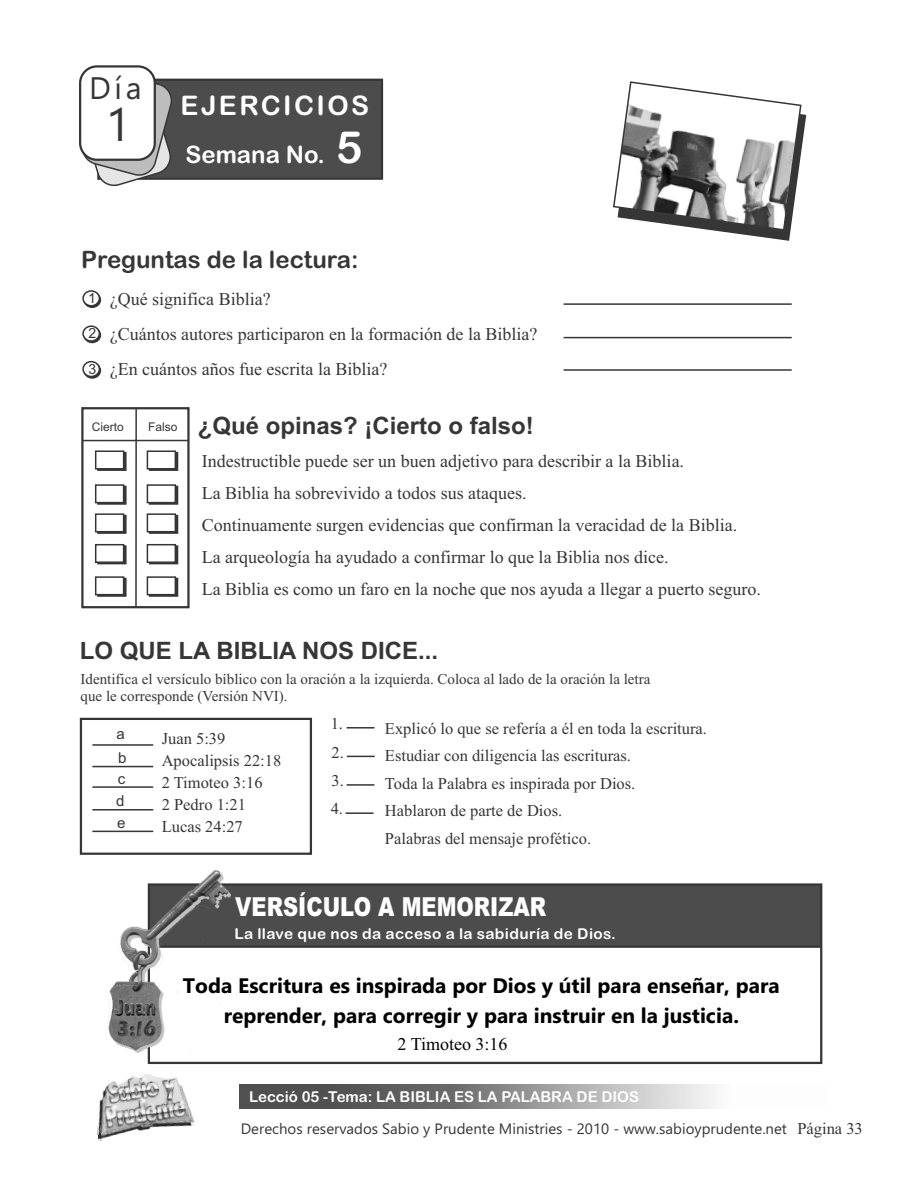
<style>
.page{position:relative;width:918px;height:1188px;background:#fff}
.page>*{position:absolute;margin:0;border:0;box-sizing:border-box;transform-origin:0 0}
.t1{font:46.65px "Ebrima";color:#363636}
.t2{font:31.05px "Ebrima";color:#363636}
.t3{font:27px "Arial Rounded MT Bold";letter-spacing:.09em;color:#fff}
.t4{font:900 26.25px "Arial";color:#fff;scale:.8 1}
.t5{font:700 24px "Arial";color:#363636}
.t6{font:24px "Arial Rounded MT Bold";color:#363636}
.t7{font:24px "Arial Rounded MT Bold";color:#fff}
.t8{font:700 21px/30.2px "Ebrima";color:#000;text-align:center}
.t9{font:18px/32px "Times New Roman";color:#363636}
.t10{font:18px "Times New Roman";color:#000}
.t11{font:16.5px/21.9px "Times New Roman";color:#363636}
.t12{font:15px/16.6px "Times New Roman";color:#363636}
.t13{font:15px "Ebrima";color:#363636}
.t14{font:15px "Arial Rounded MT Bold";letter-spacing:.025em;color:#fff}
.t15{font:15px "Arial Rounded MT Bold";color:#fff}
.t16{font:15px/21.9px "Arial";color:#363636}
.t17{font:14.1px "Arial";color:#363636}
.t18{font:12px "Arial";color:#363636}
.s1{font-size:44.1px}
.s2{font-family:"Times New Roman";font-size:16.5px}
</style>
<div class="page">
<svg style="left:239px;top:1084px;width:477px;height:25px;background:#898989"></svg>
<img style="left:97px;top:1074px;width:98px;height:63px">
<svg style="left:94px;top:450px;width:33px;height:21px"></svg>
<svg style="left:146px;top:450px;width:33px;height:21px"></svg>
<svg style="left:94px;top:513px;width:33px;height:21px"></svg>
<svg style="left:146px;top:513px;width:33px;height:21px"></svg>
<svg style="left:94px;top:484px;width:33px;height:21px"></svg>
<svg style="left:146px;top:484px;width:33px;height:21px"></svg>
<svg style="left:94px;top:544px;width:33px;height:21px"></svg>
<svg style="left:146px;top:544px;width:33px;height:21px"></svg>
<svg style="left:94px;top:576px;width:33px;height:21px"></svg>
<svg style="left:146px;top:576px;width:33px;height:21px"></svg>
<hr style="left:82px;top:440px;width:106px;height:1px;background:#363636">
<div style="left:81px;top:407px;width:109px;height:201px;border:2px solid #363636"></div>
<hr style="left:135px;top:409px;width:2px;height:198px;background:#363636">
<div style="left:80px;top:718px;width:232px;height:137px;border:2px solid #363636"></div>
<hr style="left:347px;top:727px;width:27px;height:2px;background:#363636">
<hr style="left:347px;top:784px;width:28px;height:2px;background:#363636">
<svg style="left:347px;top:756px;width:28px;height:1px"></svg>
<hr style="left:346px;top:812px;width:28px;height:2px;background:#363636">
<hr style="left:92px;top:744px;width:61px;height:2px;background:#363636">
<hr style="left:92px;top:766px;width:61px;height:1px;background:#363636">
<hr style="left:92px;top:786px;width:61px;height:2px;background:#363636">
<hr style="left:92px;top:809px;width:61px;height:2px;background:#363636">
<hr style="left:92px;top:831px;width:61px;height:1px;background:#363636">
<div style="left:83px;top:292px;width:18px;height:16px;background:#363636;border:2px solid #363636;border-radius:50%"></div>
<div style="left:82px;top:290px;width:18px;height:17px;background:#fff;border:2px solid #363636;border-radius:50%"></div>
<div style="left:83px;top:327px;width:18px;height:16px;background:#363636;border:2px solid #363636;border-radius:50%"></div>
<div style="left:82px;top:325px;width:18px;height:17px;background:#fff;border:2px solid #363636;border-radius:50%"></div>
<div style="left:83px;top:362px;width:18px;height:17px;background:#363636;border:2px solid #363636;border-radius:50%"></div>
<div style="left:82px;top:361px;width:18px;height:16px;background:#fff;border:2px solid #363636;border-radius:50%"></div>
<hr style="left:564px;top:303px;width:228px;height:2px;background:#363636">
<hr style="left:564px;top:337px;width:228px;height:1px;background:#363636">
<hr style="left:564px;top:369px;width:228px;height:2px;background:#363636">
<svg style="left:613px;top:81px;width:194px;height:160px"></svg>
<div style="left:230px;top:886px;width:589px;height:62px;background:#4c4c4c"></div>
<div style="left:148px;top:883px;width:674px;height:181px;border:2px solid #363636"></div>
<img style="left:106px;top:871px;width:124px;height:181px">
<svg style="left:79px;top:77px;width:305px;height:110px;background:#656565"></svg>
<div style="left:79px;top:65px;width:77px;height:96px;background:#fff;border:2px solid #363636;border-radius:17px"></div>
<h2 class="t2" style="left:89px;top:77px;width:54px">Día</h2>
<h1 class="t1" style="left:106px;top:107px;width:27px">1</h1>
<h3 class="t3" style="left:181px;top:96px;width:190px">EJERCICIOS</h3>
<h3 class="t7" style="left:185px;top:145px;width:178px">Semana No. <span class="s1">5</span></h3>
<h3 class="t6" style="left:81px;top:251px;width:279px">Preguntas de la lectura:</h3>
<p class="t17" style="left:88px;top:293px;width:9px">1</p>
<p class="t17" style="left:88px;top:328px;width:9px">2</p>
<p class="t17" style="left:88px;top:364px;width:9px">3</p>
<p class="t9" style="left:110px;top:283px;width:429px;line-height:35px">¿Qué significa Biblia?<br>¿Cuántos autores participaron en la formación de la Biblia? ¿En cuántos años fue escrita la Biblia?</p>
<p class="t18" style="left:92px;top:422px;width:34px">Cierto</p>
<p class="t18" style="left:148px;top:423px;width:31px">Falso</p>
<h3 class="t5" style="left:198px;top:416px;width:338px">¿Qué opinas? ¡Cierto o falso!</h3>
<p class="t9" style="left:202px;top:447px;width:561px">Indestructible puede ser un buen adjetivo para describir a la Biblia.<br>La Biblia ha sobrevivido a todos sus ataques.<br>Continuamente surgen evidencias que confirman la veracidad de la Biblia.<br>La arqueología ha ayudado a confirmar lo que la Biblia nos dice.<br>La Biblia es como un faro en la noche que nos ayuda a llegar a puerto seguro.</p>
<h3 class="t5" style="left:80px;top:641px;width:360px">LO QUE LA BIBLIA NOS DICE...</h3>
<p class="t12" style="left:81px;top:672px;width:571px">Identifica el versículo bíblico con la oración a la izquierda. Coloca al lado de la oración la letra que le corresponde (Versión NVI).</p>
<p class="t16" style="left:117px;top:723px;width:12px;line-height:24.5px">a b</p>
<p class="t16" style="left:116px;top:769px;width:11px;text-align:justify">c d e</p>
<p class="t11" style="left:331px;top:711px;width:15px;line-height:28.3px;text-align:justify">1.<br>2.<br>3.<br>4.</p>
<p class="t11" style="left:162px;top:730px;width:121px">Juan 5:39<br>Apocalipsis 22:18<br>2 Timoteo 3:16<br>2 Pedro 1:21<br>Lucas 24:27</p>
<p class="t11" style="left:385px;top:716px;width:324px;line-height:27.6px">Explicó lo que se refería a él en toda la escritura.<br>Estudiar con diligencia las escrituras.<br>Toda la Palabra es inspirada por Dios.<br>Hablaron de parte de Dios.<br>Palabras del mensaje profético.</p>
<h3 class="t4" style="left:235px;top:897px;width:390px">VERSÍCULO A MEMORIZAR</h3>
<p class="t14" style="left:234px;top:928px;width:383px">La llave que nos da acceso a la sabiduría de Dios.</p>
<p class="t8" style="left:183px;top:972px;width:598px">Toda Escritura es inspirada por Dios y útil para enseñar, para reprender, para corregir y para instruir en la justicia.</p>
<p class="t10" style="left:398px;top:1037px;width:112px">2 Timoteo 3:16</p>
<p class="t15" style="left:249px;top:1091px;width:392px">Lecció 05 -Tema: LA BIBLIA ES LA PALABRA DE DIOS</p>
<p class="t13" style="left:241px;top:1123px;width:624px">Derechos reservados Sabio y Prudente Ministries - 2010 - www.sabioyprudente.net <span class="s2">Página 33</span></p>
</div>
